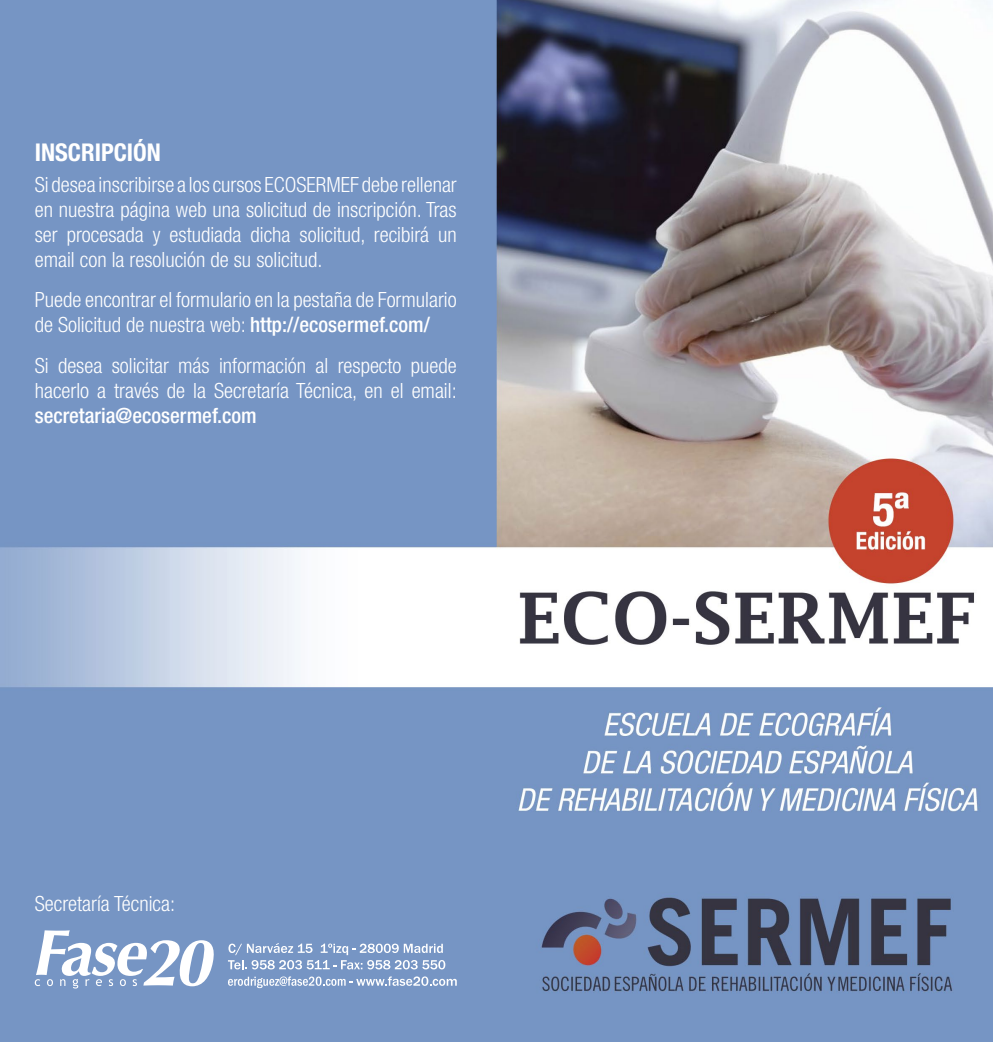
<style>
.page{position:relative;width:993px;height:1042px;background:#fff}
.page>*{position:absolute;margin:0;border:0;box-sizing:border-box;transform-origin:0 0}
.t1{font:700 condensed 24.5px "Helvetica Neue LT Std";color:#fff}
.t2{font:300 condensed 21px/25.2px "Helvetica Neue LT Std";color:#fff}
.t3{font:500 condensed 21px "Helvetica Neue LT Std";color:#fff}
.s1{font-weight:500}
</style>
<div class="page">
<img style="left:0;top:0;width:992px;height:1042px">
<svg style="left:35px;top:930px;width:181px;height:58px"></svg>
<svg style="left:228px;top:943px;width:217px;height:26px;background:#98afd2"></svg>
<svg style="left:228px;top:976px;width:228px;height:12px;background:#9cb2d4"></svg>
<p class="t1" style="left:35px;top:138px;width:128px">INSCRIPCIÓN</p>
<p class="t2" style="left:35px;top:171px;width:423px;text-align:justify">Si desea inscribirse a los cursos ECOSERMEF debe rellenar en nuestra página web una solicitud de inscripción. Tras ser procesada y estudiada dicha solicitud, recibirá un email con la resolución de su solicitud.</p>
<p class="t2" style="left:35px;top:287px;width:423px">Puede encontrar el formulario en la pestaña de Formulario de Solicitud de nuestra web: <span class="s1">http://ecosermef.com/</span></p>
<p class="t2" style="left:35px;top:352px;width:423px">Si desea solicitar más información al respecto puede hacerlo a través de la Secretaría Técnica, en el email:</p>
<p class="t3" style="left:35px;top:403px;width:223px">secretaria@ecosermef.com</p>
<p class="t2" style="left:35px;top:890px;width:142px">Secretaría Técnica:</p>
</div>
